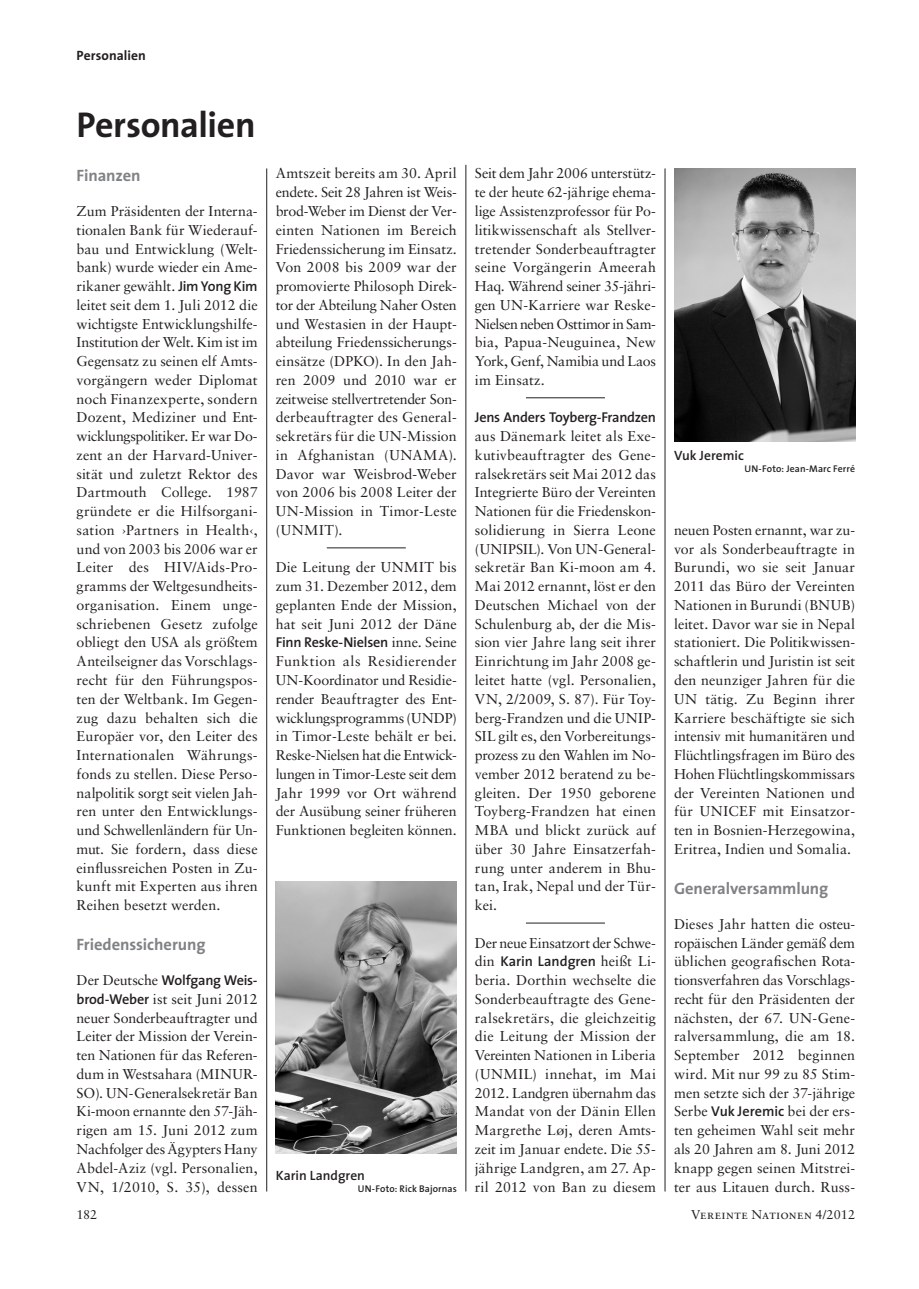
<style>
.page{position:relative;width:919px;height:1289px;background:#fff}
.page>*{position:absolute;margin:0;border:0;box-sizing:border-box;transform-origin:0 0}
.Berichte_H1{font:700 36px "The Sans";letter-spacing:-.01em;color:#231f20}
.Personalien_Überschr{font:700 16.5px "The Sans";letter-spacing:-.005em;color:#808285}
.Fließtext_ohne_Einrü{font:14.25px/18.8px "Sabon LT Std";letter-spacing:.005em;color:#231f20;text-align:justify}
.Personalien_BU_Name{font:600 13.5px "The Sans";color:#231f20}
.Kolumne{font:700 13.5px "The Sans";letter-spacing:.005em;color:#231f20}
.t1{font:12.75px "Sabon LT Std";letter-spacing:.015em;color:#231f20}
.Personalien_Fotoquel{font:600 9.75px "The Sans";letter-spacing:.015em;color:#231f20}
.s1{font-family:"The Sans";font-weight:600}
</style>
<div class="page">
<img style="left:674px;top:168px;width:181px;height:273px">
<hr style="left:327px;top:547px;width:79px;height:1px;background:#231f20">
<hr style="left:526px;top:397px;width:79px;height:1px;background:#231f20">
<hr style="left:526px;top:922px;width:79px;height:1px;background:#231f20">
<hr style="left:266px;top:168px;width:1px;height:1023px;background:#231f20">
<hr style="left:465px;top:165px;width:1px;height:1026px;background:#231f20">
<hr style="left:664px;top:168px;width:1px;height:1023px;background:#231f20">
<img style="left:276px;top:881px;width:181px;height:272px">
<p class="Kolumne" style="left:77px;top:46px;width:71px">Personalien</p>
<p class="Berichte_H1" style="left:77px;top:102px;width:180px">Personalien</p>
<p class="Personalien_Überschr" style="left:77px;top:165px;width:65px">Finanzen</p>
<p class="Fließtext_ohne_Einrü" style="left:77px;top:201px;width:183px">Zum Präsidenten der Interna&shy;tionalen Bank für Wiederauf&shy;bau und Entwicklung (Welt&shy;bank) wurde wieder ein Ame&shy;rikaner gewählt. <span class="s1">Jim Yong Kim </span>leitet seit dem 1. Juli 2012 die wichtigste Entwicklungshilfe-Institution der Welt. Kim ist im Gegensatz zu seinen elf Amts&shy;vorgängern weder Diplomat noch Finanzexperte, sondern Dozent, Mediziner und Ent&shy;wicklungspolitiker. Er war Do&shy;zent an der Harvard-Univer&shy;sität und zuletzt Rektor des Dartmouth College. 1987 gründete er die Hilfsorgani&shy;sation ›Partners in Health‹, und von 2003 bis 2006 war er Leiter des HIV/Aids-Pro&shy;gramms der Weltgesundheits&shy;organisation. Einem unge&shy;schriebenen Gesetz zufolge obliegt den USA als größtem Anteilseigner das Vorschlags&shy;recht für den Führungspos&shy;ten der Weltbank. Im Gegen&shy;zug dazu behalten sich die Europäer vor, den Leiter des Internationalen Währungs&shy;fonds zu stellen. Diese Perso&shy;nalpolitik sorgt seit vielen Jah&shy;ren unter den Entwicklungs&shy;und Schwellenländern für Un&shy;mut. Sie fordern, dass diese einflussreichen Posten in Zu&shy;kunft mit Experten aus ihren Reihen besetzt werden.</p>
<p class="Personalien_Überschr" style="left:77px;top:933px;width:130px">Friedenssicherung</p>
<p class="Fließtext_ohne_Einrü" style="left:77px;top:970px;width:183px">Der Deutsche <span class="s1">Wolfgang Weis&shy;brod-Weber</span> ist seit Juni 2012 neuer Sonderbeauftragter und Leiter der Mission der Verein&shy;ten Nationen für das Referen&shy;dum in Westsahara (MINUR-SO). UN-Generalsekretär Ban Ki-moon ernannte den 57-Jäh&shy;rigen am 15. Juni 2012 zum Nachfolger des Ägypters Hany Abdel-Aziz (vgl. Personalien, VN, 1/2010, S. 35), dessen</p>
<p class="Fließtext_ohne_Einrü" style="left:276px;top:164px;width:183px">Amtszeit bereits am 30. April endete. Seit 28 Jahren ist Weis&shy;brod-Weber im Dienst der Ver&shy;einten Nationen im Bereich Friedenssicherung im Einsatz.<br>Von 2008 bis 2009 war der promovierte Philosoph Direk&shy;tor der Abteilung Naher Osten und Westasien in der Haupt&shy;abteilung Friedenssicherungs&shy;einsätze (DPKO). In den Jah&shy;ren 2009 und 2010 war er zeitweise stellvertretender Son&shy;derbeauftragter des General&shy;sekretärs für die UN-Mission in Afghanistan (UNAMA).<br>Davor war Weisbrod-Weber von 2006 bis 2008 Leiter der UN-Mission in Timor-Leste (UNMIT).</p>
<p class="Fließtext_ohne_Einrü" style="left:276px;top:558px;width:183px">Die Leitung der UNMIT bis zum 31. Dezember 2012, dem geplanten Ende der Mission, hat seit Juni 2012 der Däne <span class="s1">Finn Reske-Nielsen</span> inne. Seine Funktion als Residierender UN-Koordinator und Residie&shy;render Beauftragter des Ent&shy;wicklungsprogramms (UNDP) in Timor-Leste behält er bei.<br>Reske-Nielsen hat die Entwick&shy;lungen in Timor-Leste seit dem Jahr 1999 vor Ort während der Ausübung seiner früheren Funktionen begleiten können.</p>
<p class="Personalien_BU_Name" style="left:276px;top:1166px;width:91px">Karin Landgren</p>
<p class="Personalien_Fotoquel" style="left:358px;top:1181px;width:100px">UN-Foto: Rick Bajornas</p>
<p class="Fließtext_ohne_Einrü" style="left:475px;top:164px;width:183px">Seit dem Jahr 2006 unterstütz&shy;te der heute 62-jährige ehema&shy;lige Assistenzprofessor für Po&shy;litikwissenschaft als Stellver&shy;tretender Sonderbeauftragter seine Vorgängerin Ameerah Haq. Während seiner 35-jähri&shy;gen UN-Karriere war Reske-Nielsen neben Osttimor in Sam&shy;bia, Papua-Neuguinea, New York, Genf, Namibia und Laos im Einsatz.</p>
<p class="Fließtext_ohne_Einrü" style="left:475px;top:408px;width:183px"><span class="s1">Jens Anders Toyberg-Frandzen </span>aus Dänemark leitet als Exe&shy;kutivbeauftragter des Gene&shy;ralsekretärs seit Mai 2012 das Integrierte Büro der Vereinten Nationen für die Friedenskon&shy;solidierung in Sierra Leone (UNIPSIL). Von UN-General&shy;sekretär Ban Ki-moon am 4.<br>Mai 2012 ernannt, löst er den Deutschen Michael von der Schulenburg ab, der die Mis&shy;sion vier Jahre lang seit ihrer Einrichtung im Jahr 2008 ge&shy;leitet hatte (vgl. Personalien, VN, 2/2009, S. 87). Für Toy&shy;berg-Frandzen und die UNIP-SIL gilt es, den Vorbereitungs&shy;prozess zu den Wahlen im No&shy;vember 2012 beratend zu be&shy;gleiten. Der 1950 geborene Toyberg-Frandzen hat einen MBA und blickt zurück auf über 30 Jahre Einsatzerfah&shy;rung unter anderem in Bhu&shy;tan, Irak, Nepal und der Tür&shy;kei.</p>
<p class="Fließtext_ohne_Einrü" style="left:475px;top:933px;width:183px">Der neue Einsatzort der Schwe&shy;din <span class="s1">Karin Landgren</span> heißt Li&shy;beria. Dorthin wechselte die Sonderbeauftragte des Gene&shy;ralsekretärs, die gleichzeitig die Leitung der Mission der Vereinten Nationen in Liberia (UNMIL) innehat, im Mai 2012. Landgren übernahm das Mandat von der Dänin Ellen Margrethe Løj, deren Amts&shy;zeit im Januar endete. Die 55- jährige Landgren, am 27. Ap&shy;ril 2012 von Ban zu diesem</p>
<p class="Personalien_BU_Name" style="left:674px;top:447px;width:71px">Vuk Jeremic</p>
<p class="Personalien_Fotoquel" style="left:744px;top:462px;width:112px">UN-Foto: Jean-Marc Ferré</p>
<p class="Fließtext_ohne_Einrü" style="left:674px;top:520px;width:183px">neuen Posten ernannt, war zu&shy;vor als Sonderbeauftragte in Burundi, wo sie seit Januar 2011 das Büro der Vereinten Nationen in Burundi (BNUB) leitet. Davor war sie in Nepal stationiert. Die Politikwissen&shy;schaftlerin und Juristin ist seit den neunziger Jahren für die UN tätig. Zu Beginn ihrer Karriere beschäftigte sie sich intensiv mit humanitären und Flüchtlingsfragen im Büro des Hohen Flüchtlingskommissars der Vereinten Nationen und für UNICEF mit Einsatzor&shy;ten in Bosnien-Herzegowina, Eritrea, Indien und Somalia.</p>
<p class="Personalien_Überschr" style="left:674px;top:877px;width:156px">Generalversammlung</p>
<p class="Fließtext_ohne_Einrü" style="left:674px;top:914px;width:183px">Dieses Jahr hatten die osteu&shy;ropäischen Länder gemäß dem üblichen geografischen Rota&shy;tionsverfahren das Vorschlags&shy;recht für den Präsidenten der nächsten, der 67. UN-Gene&shy;ralversammlung, die am 18.<br>September 2012 beginnen wird. Mit nur 99 zu 85 Stim&shy;men setzte sich der 37-jährige Serbe <span class="s1">Vuk Jeremic</span> bei der ers&shy;ten geheimen Wahl seit mehr als 20 Jahren am 8. Juni 2012 knapp gegen seinen Mitstrei&shy;ter aus Litauen durch. Russ-</p>
<p class="t1" style="left:77px;top:1206px;width:22px">182</p>
<p class="t1" style="left:691px;top:1206px;width:165px">Vereinte Nationen 4/2012</p>
</div>
